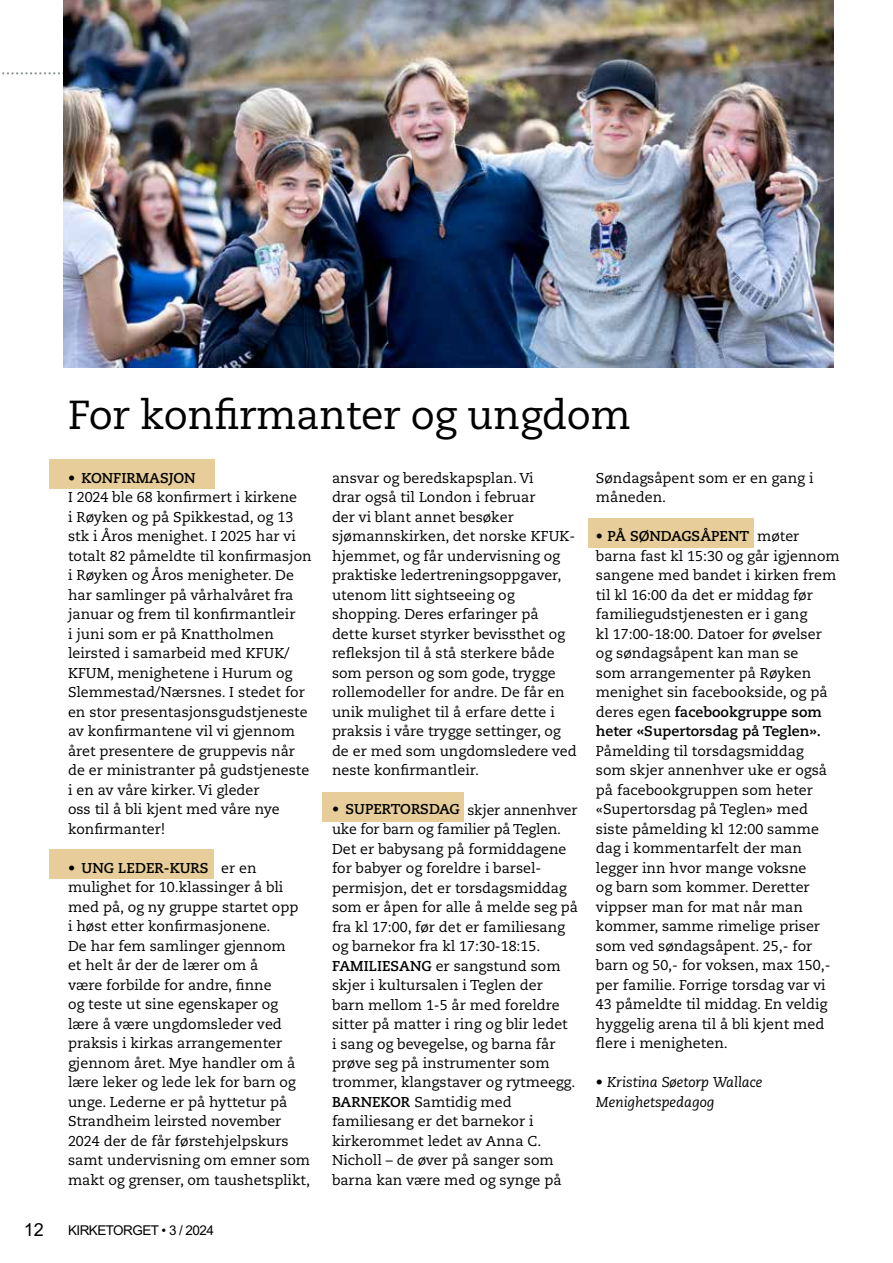
<style>
.page{position:relative;width:893px;height:1263px;background:#fff}
.page>*{position:absolute;margin:0;border:0;box-sizing:border-box;transform-origin:0 0}
.t1{font:40.5px "Caecilia LT Pro 55 Roman";letter-spacing:-.01em;color:#000}
.t2{font:18px "Arial MT Std";color:#000}
.t3{font:14.25px/19.5px "Caecilia LT Pro 55 Roman";color:#000}
.t4{font:700 14.25px/19.5px "Caecilia LT Pro 75";color:#000}
.t5{font:italic 14.25px/19.5px "Caecilia LT Pro 56";color:#000}
.t6{font:13.5px "Arial MT Std";letter-spacing:-.04em;color:#000}
.s1{font-family:"Caecilia LT Pro 55 Roman";font-weight:400}
.s2{font-family:"Caecilia LT Pro 75";font-weight:700}
</style>
<div class="page">
<div style="left:49px;top:459px;width:166px;height:30px;background:#e6cd99"></div>
<div style="left:588px;top:518px;width:166px;height:29px;background:#e6cd99"></div>
<div style="left:49px;top:849px;width:165px;height:30px;background:#e6cd99"></div>
<div style="left:322px;top:792px;width:141px;height:30px;background:#e6cd99"></div>
<svg style="left:2px;top:72px;width:62px;height:2px"></svg>
<img style="left:64px;top:0;width:769px;height:368px">
<h1 class="t1" style="left:68px;top:388px;width:564px">For konfirmanter og ungdom</h1>
<p class="t4" style="left:68px;top:468px;width:129px">• KONFIRMASJON</p>
<p class="t3" style="left:68px;top:487px;width:245px">I 2024 ble 68 konfirmert i kirkene<br>i Røyken og på Spikkestad, og 13 stk i Åros menighet. I 2025 har vi totalt 82 påmeldte til konfirmasjon i Røyken og Åros menigheter. De har samlinger på vårhalvåret fra januar og frem til konfirmantleir<br>i juni som er på Knattholmen leirsted i samarbeid med KFUK/<br>KFUM, menighetene i Hurum og<br>Slemmestad/Nærsnes. I stedet for en stor presentasjonsgudstjeneste av konfirmantene vil vi gjennom året presentere de gruppevis når de er ministranter på gudstjeneste i en av våre kirker. Vi gleder<br>oss til å bli kjent med våre nye konfirmanter!</p>
<p class="t4" style="left:68px;top:858px;width:190px">• UNG LEDER-KURS <span class="s1">er en</span></p>
<p class="t3" style="left:68px;top:877px;width:244px">mulighet for 10.klassinger å bli med på, og ny gruppe startet opp<br>i høst etter konfirmasjonene.<br>De har fem samlinger gjennom<br>et helt år der de lærer om å<br>være forbilde for andre, finne<br>og teste ut sine egenskaper og lære å være ungdomsleder ved praksis i kirkas arrangementer gjennom året. Mye handler om å lære leker og lede lek for barn og unge. Lederne er på hyttetur på<br>Strandheim leirsted november<br>2024 der de får førstehjelpskurs samt undervisning om emner som makt og grenser, om taushetsplikt,</p>
<p class="t2" style="left:24px;top:1219px;width:22px">12</p>
<p class="t6" style="left:68px;top:1222px;width:147px">KIRKETORGET • 3 / 2024</p>
<p class="t3" style="left:332px;top:468px;width:246px">ansvar og beredskapsplan. Vi<br>drar også til London i februar<br>der vi blant annet besøker sjømannskirken, det norske KFUK&shy;hjemmet, og får undervisning og praktiske ledertreningsoppgaver, utenom litt sightseeing og shopping. Deres erfaringer på dette kurset styrker bevissthet og refleksjon til å stå sterkere både som person og som gode, trygge rollemodeller for andre. De får en unik mulighet til å erfare dette i praksis i våre trygge settinger, og de er med som ungdomsledere ved neste konfirmantleir.</p>
<p class="t3" style="left:332px;top:800px;width:247px"><span class="s2">• SUPERTORSDAG</span> skjer annenhver uke for barn og familier på Teglen.<br>Det er babysang på formiddagene for babyer og foreldre i barsel&shy;permisjon, det er torsdagsmiddag som er åpen for alle å melde seg på fra kl 17:00, før det er familiesang og barnekor fra kl 17:30-18:15.<br><span class="s2">FAMILIESANG</span> er sangstund som skjer i kultursalen i Teglen der barn mellom 1-5 år med foreldre sitter på matter i ring og blir ledet<br>i sang og bevegelse, og barna får prøve seg på instrumenter som trommer, klangstaver og rytmeegg.<br><span class="s2">BARNEKOR</span> Samtidig med familiesang er det barnekor i kirkerommet ledet av Anna C.<br>Nicholl – de øver på sanger som barna kan være med og synge på</p>
<p class="t3" style="left:596px;top:468px;width:219px">Søndagsåpent som er en gang i måneden.</p>
<p class="t4" style="left:596px;top:526px;width:205px">• PÅ SØNDAGSÅPENT <span class="s1">møter</span></p>
<p class="t3" style="left:596px;top:546px;width:245px">barna fast kl 15:30 og går igjennom sangene med bandet i kirken frem til kl 16:00 da det er middag før familiegudstjenesten er i gang<br>kl 17:00-18:00. Datoer for øvelser og søndagsåpent kan man se<br>som arrangementer på Røyken menighet sin facebookside, og på</p>
<p class="t4" style="left:596px;top:702px;width:227px"><span class="s1">deres egen</span> facebookgruppe som heter «Supertorsdag på Teglen».</p>
<p class="t3" style="left:596px;top:741px;width:236px">Påmelding til torsdagsmiddag som skjer annenhver uke er også på facebookgruppen som heter «Supertorsdag på Teglen» med siste påmelding kl 12:00 samme dag i kommentarfelt der man legger inn hvor mange voksne<br>og barn som kommer. Deretter vippser man for mat når man kommer, samme rimelige priser som ved søndagsåpent. 25,- for barn og 50,- for voksen, max 150,- per familie. Forrige torsdag var vi<br>43 påmeldte til middag. En veldig hyggelig arena til å bli kjent med flere i menigheten.</p>
<p class="t5" style="left:596px;top:1072px;width:168px">• Kristina Søetorp Wallace<br>Menighetspedagog</p>
</div>
